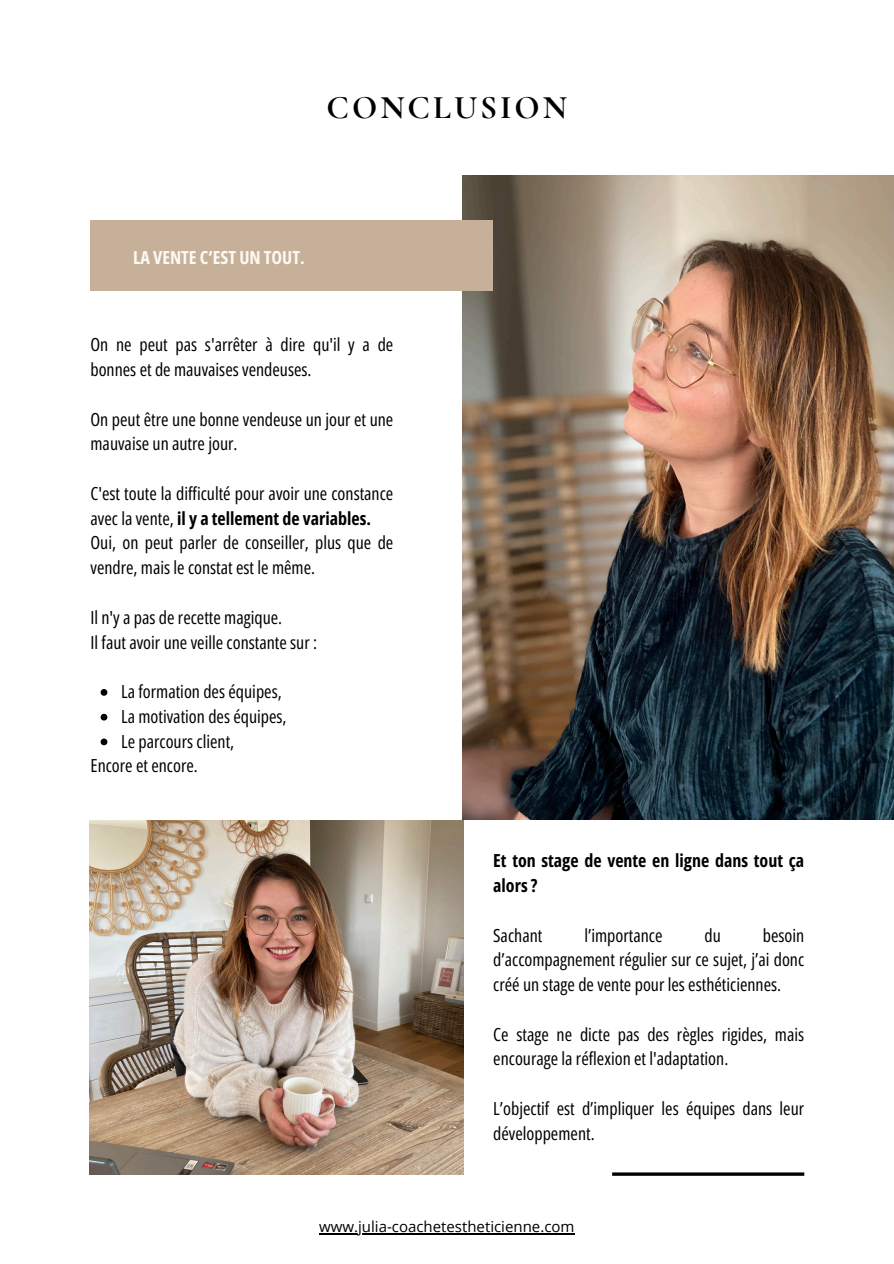
<style>
.page{position:relative;width:894px;height:1264px;background:#fff}
.page>*{position:absolute;margin:0;border:0;box-sizing:border-box;transform-origin:0 0}
.t1{font:700 33px "Cormorant Garamond";letter-spacing:.09em;color:#000}
.t2{font:18px/24.8px "Open Sans Condensed";color:#000}
.t3{font:700 18px/24.8px "Open Sans Condensed";color:#000}
.t4{font:700 18px "Open Sans Condensed";color:#fdf9f3}
.t5{font:15px "Open Sans";color:#000}
.s1{font-weight:700}
</style>
<div class="page">
<img style="left:462px;top:176px;width:431px;height:643px">
<img style="left:89px;top:820px;width:374px;height:354px">
<div style="left:90px;top:220px;width:403px;height:71px;background:#c7b099"></div>
<svg style="left:101px;top:689px;width:6px;height:6px"></svg>
<svg style="left:101px;top:713px;width:6px;height:7px"></svg>
<svg style="left:101px;top:738px;width:6px;height:7px"></svg>
<hr style="left:612px;top:1172px;width:192px;height:3px;background:#000">
<hr style="left:319px;top:1233px;width:255px;height:1px;background:#000">
<h4 class="t1" style="left:326px;top:87px;width:242px">CONCLUSION</h4>
<h4 class="t4" style="left:133px;top:245px;width:173px">LA VENTE C’EST UN TOUT.</h4>
<h2 class="t2" style="left:90px;top:332px;width:304px">On ne peut pas s'arrêter à dire qu'il y a de bonnes et de mauvaises vendeuses.</h2>
<h4 class="t2" style="left:90px;top:406px;width:304px">On peut être une bonne vendeuse un jour et une mauvaise un autre jour.</h4>
<h4 class="t2" style="left:90px;top:480px;width:304px">C'est toute la difficulté pour avoir une constance avec la vente, <span class="s1">il y a tellement de variables.<br></span>Oui, on peut parler de conseiller, plus que de vendre, mais le constat est le même.</h4>
<h4 class="t2" style="left:90px;top:604px;width:228px">Il n'y a pas de recette magique.<br>Il faut avoir une veille constante sur :</h4>
<h4 class="t2" style="left:121px;top:678px;width:162px">La formation des équipes,</h4>
<p class="t2" style="left:121px;top:703px;width:167px">La motivation des équipes,</p>
<p class="t2" style="left:121px;top:728px;width:114px">Le parcours client,</p>
<p class="t2" style="left:90px;top:753px;width:109px">Encore et encore.</p>
<h4 class="t3" style="left:493px;top:848px;width:312px">Et ton stage de vente en ligne dans tout ça alors ?</h4>
<p class="t2" style="left:493px;top:922px;width:51px">Sachant</p>
<p class="t2" style="left:584px;top:922px;width:79px">l’importance</p>
<p class="t2" style="left:704px;top:922px;width:18px">du</p>
<p class="t2" style="left:493px;top:922px;width:312px;text-align:justify;text-indent:269px">besoin d’accompagnement régulier sur ce sujet, j’ai donc créé un stage de vente pour les esthéticiennes.</p>
<h3 class="t2" style="left:493px;top:1021px;width:312px">Ce stage ne dicte pas des règles rigides, mais encourage la réflexion et l'adaptation.</h3>
<h4 class="t2" style="left:493px;top:1095px;width:312px">L’objectif est d’impliquer les équipes dans leur développement.</h4>
<p class="t5" style="left:319px;top:1216px;width:257px">www.julia-coachetestheticienne.com</p>
</div>
